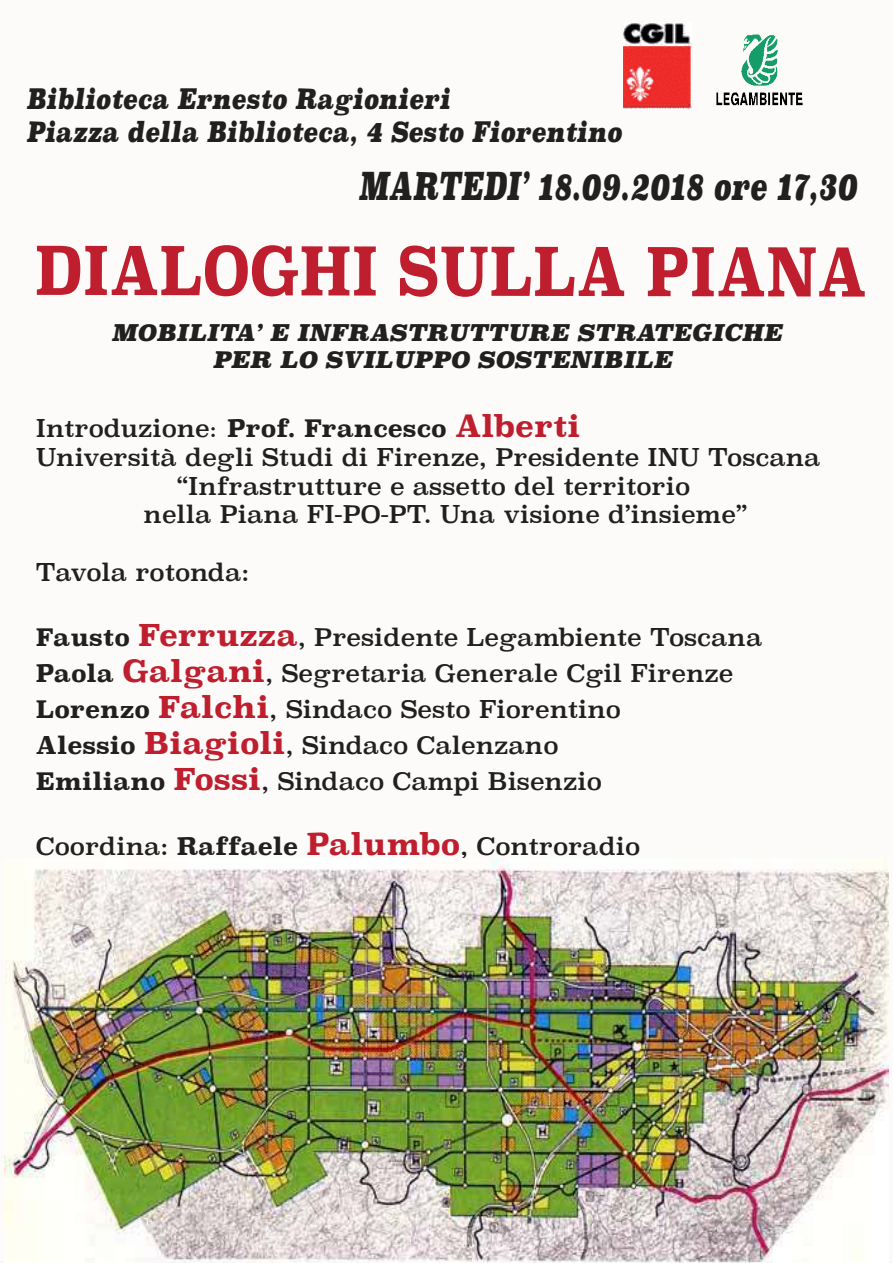
<style>
.page{position:relative;width:893px;height:1263px;background:#fff}
.page>*{position:absolute;margin:0;border:0;box-sizing:border-box;transform-origin:0 0}
.t1{font:700 66px "Superclarendon";color:#be1e2d;scale:.85 1}
.t2{font:italic 900 37.5px "Superclarendon";color:#221f1f;scale:.7 1}
.t3{font:italic 900 27.6px/33.2px "Superclarendon";color:#221f1f;scale:.82 1}
.t4{font:24px/36px "Superclarendon";color:#221f1f}
.t5{font:700 24px "Superclarendon";color:#221f1f}
.t6{font:italic 900 22.5px/27px "Superclarendon";color:#221f1f;text-align:center}
.s1{font-weight:400}
.s2{font-weight:400;font-size:21px}
.s3{font-size:30px;color:#be1e2d}
.s4{font-weight:700}
.s5{font-weight:700;font-size:30px;color:#be1e2d}
</style>
<div class="page">
<div style="left:0;top:0;width:893px;height:1260px;background:#fcfbf9"></div>
<img style="left:623px;top:23px;width:69px;height:86px">
<img style="left:716px;top:34px;width:87px;height:72px">
<img style="left:5px;top:858px;width:883px;height:405px">
<p class="t3" style="left:26px;top:84px;width:728px">Biblioteca Ernesto Ragionieri<br>Piazza della Biblioteca, 4 Sesto Fiorentino</p>
<h2 class="t2" style="left:358px;top:170px;width:714px">MARTEDI’ 18.09.2018 ore 17,30</h2>
<h1 class="t1" style="left:35px;top:244px;width:980px">DIALOGHI SULLA PIANA</h1>
<p class="t6" style="left:111px;top:321px;width:672px">MOBILITA’ E INFRASTRUTTURE STRATEGICHE<br>PER LO SVILUPPO SOSTENIBILE</p>
<p class="t5" style="left:36px;top:418px;width:546px"><span class="s1">Introduzione</span><span class="s2">:</span> Prof. Francesco <span class="s3">Alberti</span></p>
<p class="t4" style="left:36px;top:441px;width:786px">Università degli Studi di Firenze, Presidente INU Toscana</p>
<p class="t4" style="left:177px;top:470px;width:515px">“Infrastrutture e assetto del territorio</p>
<p class="t4" style="left:144px;top:499px;width:605px">nella Piana FI-PO-PT. Una visione d’insieme”</p>
<p class="t4" style="left:36px;top:556px;width:215px">Tavola rotonda:</p>
<p class="t4" style="left:36px;top:621px;width:728px"><span class="s4">Fausto</span> <span class="s5">Ferruzza</span>, Presidente Legambiente Toscana <span class="s4">Paola</span> <span class="s5">Galgani</span>, Segretaria Generale Cgil Firenze <span class="s4">Lorenzo</span> <span class="s5">Falchi</span>, Sindaco Sesto Fiorentino<br><span class="s4">Alessio</span> <span class="s5">Biagioli</span>, Sindaco Calenzano<br><span class="s4">Emiliano</span> <span class="s5">Fossi</span>, Sindaco Campi Bisenzio</p>
<p class="t4" style="left:36px;top:830px;width:606px">Coordina: <span class="s4">Raffaele</span> <span class="s5">Palumbo</span>, Controradio</p>
</div>
